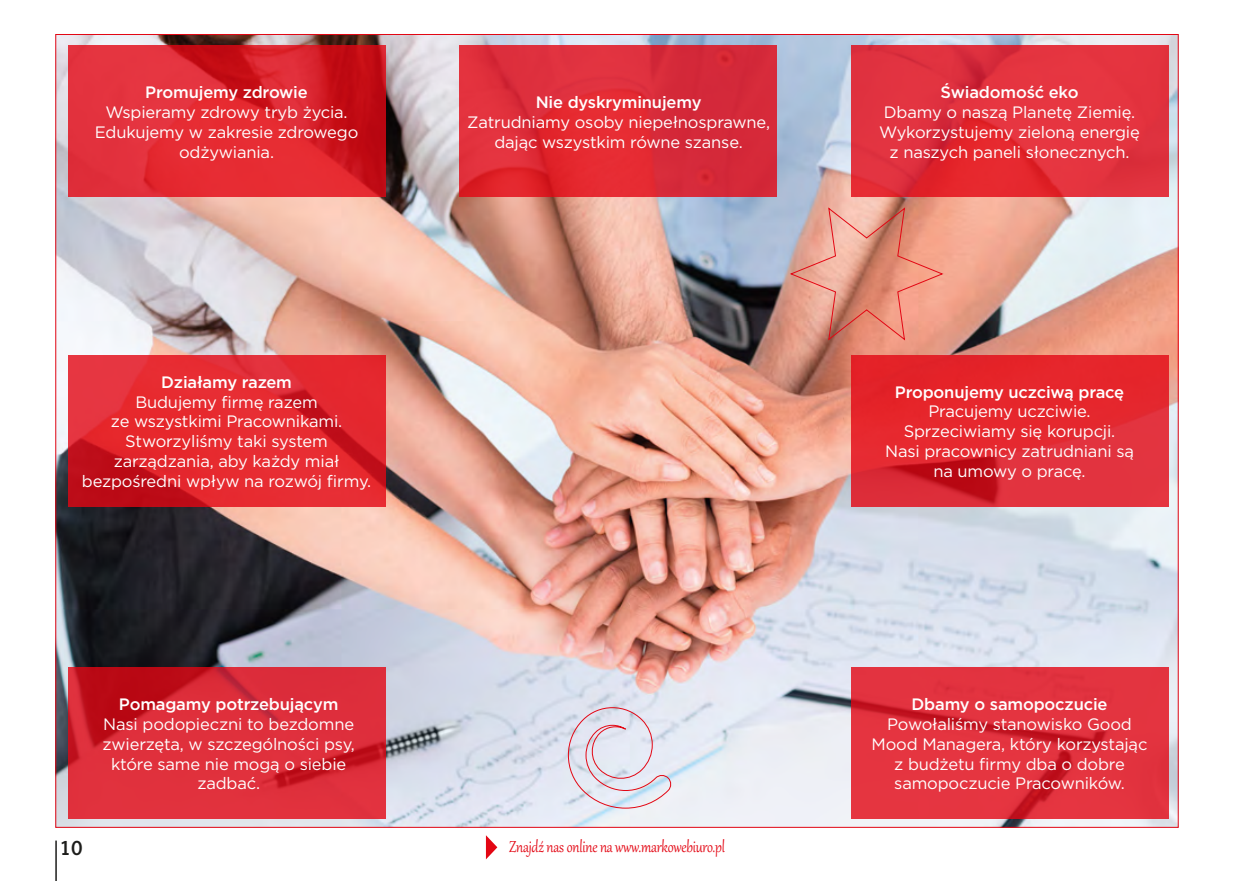
<style>
.page{position:relative;width:1234px;height:881px;background:#fff}
.page>*{position:absolute;margin:0;border:0;box-sizing:border-box;transform-origin:0 0}
.t1{font:21px "Naomi Sans EFN Medium";color:#1d1d1b}
.t2{font:19.5px "Gabriola";letter-spacing:-.01em;color:#e30613;scale:.85 1}
.t3{font:16.5px/19.8px "Gotham";letter-spacing:-.01em;color:#fff;text-align:center}
.t4{font:500 16.5px "Gotham";letter-spacing:-.01em;color:#fff}
</style>
<div class="page">
<svg style="left:486px;top:835px;width:11px;height:24px"></svg>
<hr style="left:55px;top:840px;width:2px;height:40px;background:#1d1d1b">
<img style="left:57px;top:36px;width:1119px;height:789px">
<svg style="left:567px;top:706px;width:105px;height:102px;background:#e0dae6"></svg>
<svg style="left:788px;top:206px;width:156px;height:135px;background:#e29985"></svg>
<svg style="left:68px;top:46px;width:317px;height:151px;background:#db262f"></svg>
<svg style="left:850px;top:46px;width:317px;height:151px;background:#e1303c"></svg>
<svg style="left:850px;top:355px;width:317px;height:151px;background:#e12830"></svg>
<svg style="left:68px;top:355px;width:317px;height:151px;background:#df262e"></svg>
<svg style="left:68px;top:667px;width:317px;height:151px;background:#d82935"></svg>
<svg style="left:850px;top:667px;width:317px;height:151px;background:#e0313d"></svg>
<svg style="left:459px;top:46px;width:317px;height:151px;background:#dc2b37"></svg>
<p class="t4" style="left:145px;top:81px;width:164px">Promujemy zdrowie</p>
<p class="t3" style="left:95px;top:102px;width:265px">Wspieramy zdrowy tryb życia.<br>Edukujemy w zakresie zdrowego odżywiania.</p>
<p class="t4" style="left:161px;top:371px;width:132px">Działamy razem</p>
<p class="t3" style="left:82px;top:391px;width:291px">Budujemy firmę razem<br>ze wszystkimi Pracownikami.<br>Stworzyliśmy taki system zarządzania, aby każdy miał bezpośredni wpływ na rozwój firmy.</p>
<p class="t4" style="left:119px;top:693px;width:221px">Pomagamy potrzebującym</p>
<p class="t3" style="left:102px;top:713px;width:254px">Nasi podopieczni to bezdomne zwierzęta, w szczególności psy, które same nie mogą o siebie zadbać.</p>
<p class="t4" style="left:535px;top:91px;width:167px">Nie dyskryminujemy</p>
<p class="t3" style="left:467px;top:112px;width:304px">Zatrudniamy osoby niepełnosprawne, dając wszystkim równe szanse.</p>
<p class="t1" style="left:60px;top:835px;width:25px">10</p>
<p class="t2" style="left:509px;top:833px;width:255px">Znajdź nas online na www.markowebiuro.pl</p>
<p class="t4" style="left:940px;top:81px;width:139px">Świadomość eko</p>
<p class="t3" style="left:878px;top:102px;width:262px">Dbamy o naszą Planetę Ziemię.<br>Wykorzystujemy zieloną energię z naszych paneli słonecznych.</p>
<p class="t4" style="left:894px;top:381px;width:231px">Proponujemy uczciwą pracę</p>
<p class="t3" style="left:884px;top:401px;width:250px">Pracujemy uczciwie.<br>Sprzeciwiamy się korupcji.<br>Nasi pracownicy zatrudniani są na umowy o pracę.</p>
<p class="t4" style="left:911px;top:693px;width:197px">Dbamy o samopoczucie</p>
<p class="t3" style="left:871px;top:713px;width:277px">Powołaliśmy stanowisko Good<br>Mood Managera, który korzystając z budżetu firmy dba o dobre samopoczucie Pracowników.</p>
</div>
